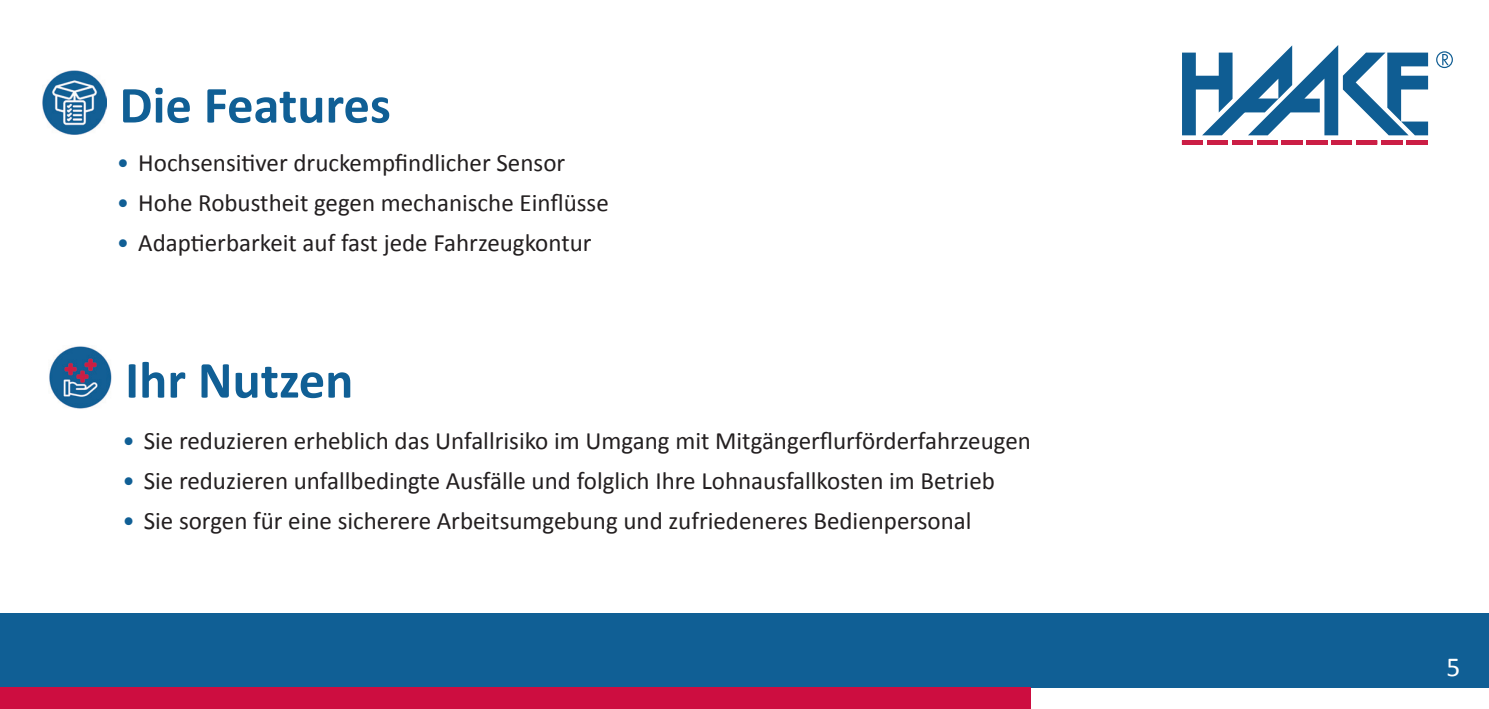
<style>
.page{position:relative;width:1489px;height:709px;background:#fff}
.page>*{position:absolute;margin:0;border:0;box-sizing:border-box;transform-origin:0 0}
.t1{font:700 52.5px "Calibri";color:#105f95}
.t2{font:27.5px "Calibri";color:#fff}
.t3{font:25px "Calibri";color:#231f20}
.s1{color:#105f95}
</style>
<div class="page">
<div style="left:0;top:613px;width:1488px;height:74px;background:#105f95"></div>
<img style="left:43px;top:71px;width:63px;height:64px">
<img style="left:49px;top:346px;width:63px;height:63px">
<div style="left:0;top:687px;width:1030px;height:22px;background:#cd0d40"></div>
<hr style="left:1359px;top:140px;width:18px;height:4px;background:#cb1e45">
<svg style="left:1182px;top:45px;width:245px;height:90px"></svg>
<svg style="left:1436px;top:51px;width:16px;height:17px"></svg>
<div style="left:1181px;top:140px;width:21px;height:5px;background:#cb1e45"></div>
<div style="left:1206px;top:140px;width:21px;height:5px;background:#cb1e45"></div>
<div style="left:1231px;top:140px;width:21px;height:5px;background:#cb1e45"></div>
<div style="left:1256px;top:140px;width:21px;height:5px;background:#cb1e45"></div>
<div style="left:1281px;top:140px;width:21px;height:5px;background:#cb1e45"></div>
<div style="left:1306px;top:140px;width:21px;height:5px;background:#cb1e45"></div>
<div style="left:1330px;top:140px;width:21px;height:5px;background:#cb1e45"></div>
<div style="left:1355px;top:140px;width:21px;height:5px;background:#cb1e45"></div>
<div style="left:1380px;top:140px;width:22px;height:5px;background:#cb1e45"></div>
<div style="left:1406px;top:140px;width:21px;height:5px;background:#cb1e45"></div>
<h1 class="t1" style="left:119px;top:68px;width:273px">Die Features</h1>
<p class="t3" style="left:117px;top:147px;width:450px"><span class="s1">•</span> Hochsensitiver druckempfindlicher Sensor</p>
<p class="t3" style="left:117px;top:187px;width:493px"><span class="s1">•</span> Hohe Robustheit gegen mechanische Einflüsse</p>
<p class="t3" style="left:117px;top:227px;width:476px"><span class="s1">•</span> Adaptierbarkeit auf fast jede Fahrzeugkontur</p>
<h1 class="t1" style="left:125px;top:343px;width:230px">Ihr Nutzen</h1>
<p class="t3" style="left:122px;top:425px;width:910px"><span class="s1">•</span> Sie reduzieren erheblich das Unfallrisiko im Umgang mit Mitgängerflurförderfahrzeugen</p>
<p class="t3" style="left:122px;top:465px;width:874px"><span class="s1">•</span> Sie reduzieren unfallbedingte Ausfälle und folglich Ihre Lohnausfallkosten im Betrieb</p>
<p class="t3" style="left:122px;top:505px;width:850px"><span class="s1">•</span> Sie sorgen für eine sicherere Arbeitsumgebung und zufriedeneres Bedienpersonal</p>
<p class="t2" style="left:1446px;top:649px;width:15px">5</p>
</div>
